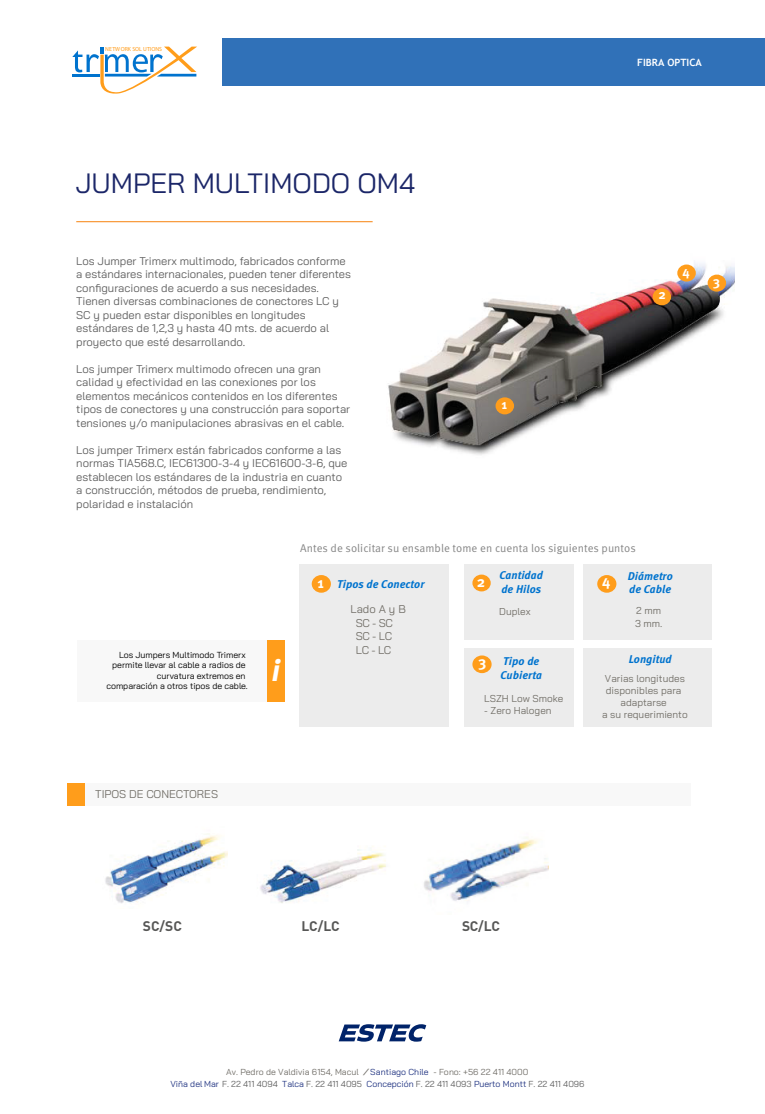
<style>
.page{position:relative;width:765px;height:1114px;background:#fff}
.page>*{position:absolute;margin:0;border:0;box-sizing:border-box;transform-origin:0 0}
.t1{font:italic 700 31.25px "Bai Jamjuree";color:#fff}
.t2{font:27.88px "Bai Jamjuree";color:#1b2668}
.t3{font:700 15px "Meta Pro";color:#fff}
.t4{font:700 13.75px "DIN Pro";letter-spacing:-.02em;color:#575756}
.t5{font:700 13.25px "Meta Pro";color:#fff}
.t6{font:11.25px/13.5px "Bai Jamjuree";color:#606060}
.t7{font:italic 700 11.25px/13.5px "Meta Pro";letter-spacing:.005em;color:#0073ce}
.t8{font:11.25px "Meta Pro";letter-spacing:.005em;color:#868686}
.t9{font:11.25px/13.5px "Bai Jamjuree";letter-spacing:-.03em;color:#726f68}
.t10{font:11.25px "Bai Jamjuree";color:#726f68}
.t11{font:10px/12px "Bai Jamjuree";color:#726f68;text-align:center}
.t12{font:700 10px "Trebuchet MS";color:#fff}
.t13{font:8.75px/12.5px "Bai Jamjuree";color:#203381;text-align:center}
.t14{font:8.75px/10.5px "Bai Jamjuree";letter-spacing:-.005em;color:#000;text-align:right}
.t15{font:700 5.88px "Myriad Pro";color:#ff9d1b}
.s1{color:#706d67}
.s2{color:#606060}
</style>
<div class="page">
<img style="left:388px;top:262px;width:346px;height:193px">
<div style="left:223px;top:38px;width:542px;height:47px;background:#3071b8"></div>
<hr style="left:76px;top:221px;width:297px;height:1px;background:#f89c3e">
<svg style="left:339px;top:1024px;width:87px;height:17px"></svg>
<div style="left:496px;top:397px;width:18px;height:17px;background:#ff9d1b;border-radius:50%"></div>
<div style="left:653px;top:288px;width:18px;height:17px;background:#ff9d1b;border-radius:50%"></div>
<div style="left:708px;top:275px;width:18px;height:17px;background:#ff9d1b;border-radius:50%"></div>
<div style="left:677px;top:264px;width:19px;height:18px;background:#ff9d1b;border-radius:50%"></div>
<div style="left:464px;top:565px;width:110px;height:75px;background:#ececec"></div>
<div style="left:583px;top:565px;width:128px;height:75px;background:#ececec"></div>
<div style="left:464px;top:648px;width:110px;height:79px;background:#ececec"></div>
<div style="left:583px;top:648px;width:128px;height:79px;background:#ececec"></div>
<div style="left:472px;top:574px;width:19px;height:17px;background:#ff9d1b;border-radius:50%"></div>
<div style="left:299px;top:565px;width:150px;height:162px;background:#ececec"></div>
<div style="left:312px;top:575px;width:19px;height:18px;background:#ff9d1b;border-radius:50%"></div>
<div style="left:472px;top:655px;width:20px;height:18px;background:#ff9d1b;border-radius:50%"></div>
<div style="left:597px;top:575px;width:19px;height:18px;background:#ff9d1b;border-radius:50%"></div>
<div style="left:77px;top:640px;width:192px;height:62px;background:#f8f8f8"></div>
<div style="left:267px;top:640px;width:18px;height:62px;background:#ff9d1b"></div>
<img style="left:105px;top:833px;width:123px;height:70px">
<img style="left:260px;top:846px;width:126px;height:57px">
<div style="left:72px;top:783px;width:619px;height:23px;background:#f8f8f8"></div>
<div style="left:67px;top:783px;width:18px;height:23px;background:#ff9d1b"></div>
<img style="left:424px;top:837px;width:124px;height:64px">
<svg style="left:72px;top:47px;width:125px;height:47px"></svg>
<p class="t15" style="left:105px;top:46px;width:58px">NETWORK SOL UTIONS</p>
<p class="t12" style="left:637px;top:56px;width:66px">FIBRA OPTICA</p>
<h2 class="t2" style="left:75px;top:159px;width:342px">JUMPER MULTIMODO OM4</h2>
<p class="t6" style="left:76px;top:254px;width:276px">Los Jumper Trimerx multimodo, fabricados conforme a estándares internacionales, pueden tener diferentes configuraciones de acuerdo a sus necesidades.<br>Tienen diversas combinaciones de conectores LC y SC y pueden estar disponibles en longitudes estándares de 1,2,3 y hasta 40 mts. de acuerdo al proyecto que esté desarrollando.</p>
<p class="t6" style="left:76px;top:362px;width:276px">Los jumper Trimerx multimodo ofrecen una gran calidad y efectividad en las conexiones por los elementos mecánicos contenidos en los diferentes tipos de conectores y una construcción para soportar tensiones y/o manipulaciones abrasivas en el cable.</p>
<p class="t6" style="left:76px;top:443px;width:273px">Los jumper Trimerx están fabricados conforme a las normas TIA568.C, IEC61300-3-4 y IEC61600-3-6, que establecen los estándares de la industria en cuanto a construcción, métodos de prueba, rendimiento, polaridad e instalación</p>
<p class="t5" style="left:501px;top:396px;width:7px">1</p>
<p class="t5" style="left:658px;top:286px;width:9px">2</p>
<p class="t5" style="left:682px;top:263px;width:9px">4</p>
<p class="t14" style="left:106px;top:649px;width:143px">Los Jumpers Multimodo Trimerx permite llevar al cable a radios de curvatura extremos en comparación a otros tipos de cable.</p>
<h1 class="t1" style="left:271px;top:652px;width:10px">i</h1>
<p class="t8" style="left:300px;top:541px;width:337px">Antes de solicitar su ensamble tome en cuenta los siguientes puntos</p>
<p class="t7" style="left:500px;top:569px;width:45px">Cantidad de Hilos</p>
<p class="t11" style="left:499px;top:606px;width:33px">Duplex</p>
<p class="t7" style="left:628px;top:569px;width:47px">Diámetro de Cable</p>
<p class="t11" style="left:635px;top:604px;width:29px;line-height:12.5px;text-align:left">2 mm<br>3 mm.</p>
<h3 class="t3" style="left:602px;top:572px;width:10px">4</h3>
<p class="t7" style="left:337px;top:577px;width:89px">Tipos de Conector</p>
<h3 class="t3" style="left:477px;top:572px;width:10px">2</h3>
<p class="t9" style="left:356px;top:602px;width:51px;text-indent:-5px">Lado A y B<br>SC - SC<br>SC - LC<br>LC - LC</p>
<h3 class="t3" style="left:317px;top:573px;width:8px">1</h3>
<h3 class="t3" style="left:478px;top:652px;width:10px">3</h3>
<p class="t7" style="left:629px;top:652px;width:44px">Longitud</p>
<p class="t11" style="left:602px;top:673px;width:87px">Varias longitudes disponibles para adaptarse<br>a su requerimiento</p>
<p class="t7" style="left:501px;top:655px;width:43px">Tipo de<br>Cubierta</p>
<p class="t11" style="left:484px;top:692px;width:81px">LSZH Low Smoke</p>
<p class="t11" style="left:484px;top:704px;width:69px">- Zero Halogen</p>
<p class="t5" style="left:713px;top:273px;width:9px">3</p>
<p class="t10" style="left:95px;top:784px;width:124px">TIPOS DE CONECTORES</p>
<p class="t4" style="left:143px;top:917px;width:41px">SC/SC</p>
<p class="t4" style="left:302px;top:917px;width:39px">LC/LC</p>
<p class="t4" style="left:462px;top:917px;width:39px">SC/LC</p>
<p class="t13" style="left:170px;top:1065px;width:416px"><span class="s1">Av. Pedro de Valdivia 6154, Macul /</span> Santiago Chile <span class="s1">- Fono: +56 22 411 4000<br></span>Viña del Mar <span class="s2">F. 22 411 4094</span> Talca <span class="s2">F. 22 411 4095</span> Concepción <span class="s2">F. 22 411 4093</span> Puerto Montt <span class="s2">F. 22 411 4096</span></p>
</div>
